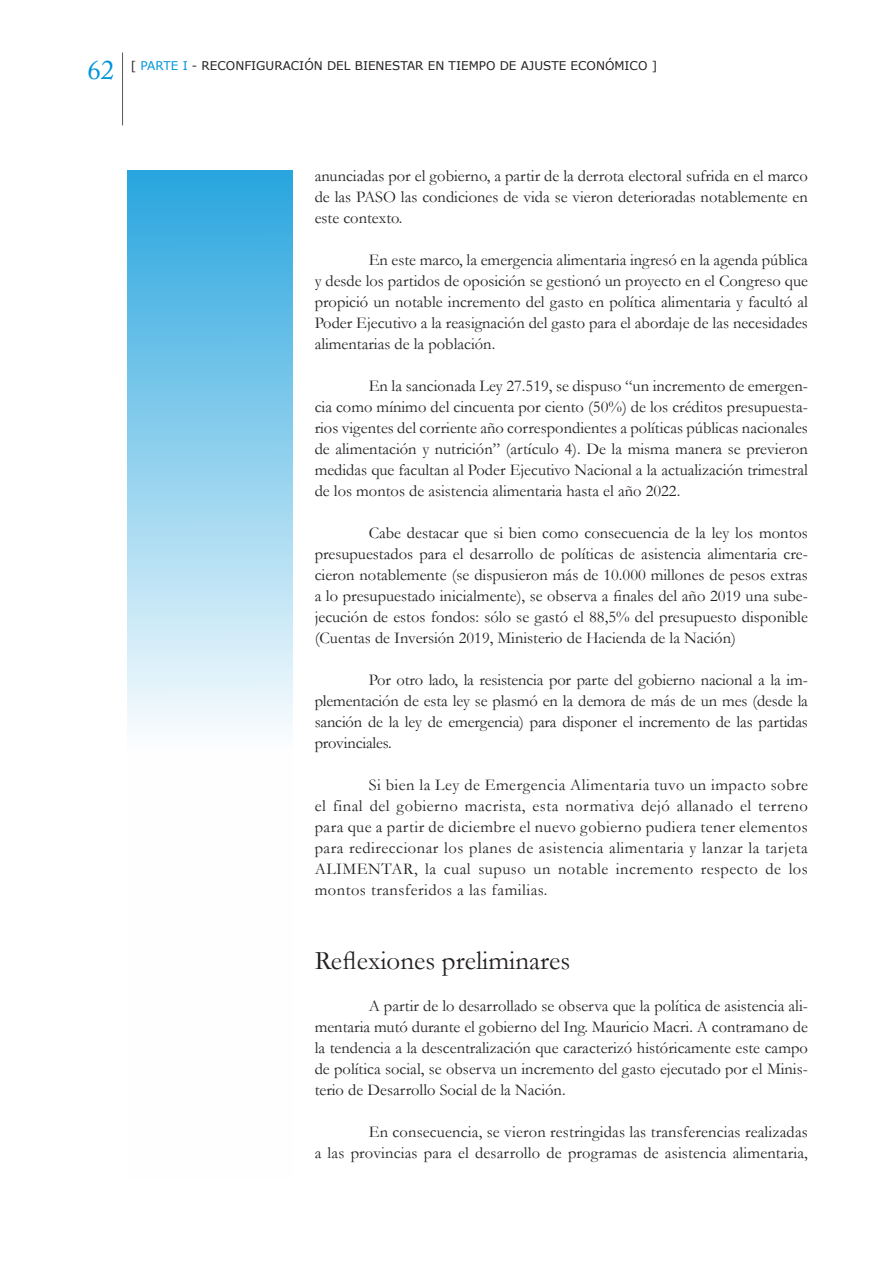
<style>
.page{position:relative;width:893px;height:1263px;background:#fff}
.page>*{position:absolute;margin:0;border:0;box-sizing:border-box;transform-origin:0 0}
.t1{font:27px "Garamond";color:#231f20}
.t2{font:27px "Adobe Caslon Pro";color:#0095d9}
.t3{font:16.5px/21px "Garamond";color:#231f20;text-align:justify}
.t4{font:12px "Verdana";color:#231f20}
.s1{color:#0095d9}
</style>
<div class="page">
<hr style="left:122px;top:52px;width:1px;height:73px;background:#57585a">
<svg style="left:128px;top:170px;width:165px;height:559px;background:#8dcfed"></svg>
<h1 class="t2" style="left:87px;top:53px;width:28px">62</h1>
<p class="t4" style="left:131px;top:58px;width:528px">[ <span class="s1">PARTE I</span> - RECONFIGURACIÓN DEL BIENESTAR EN TIEMPO DE AJUSTE ECONÓMICO ]</p>
<p class="t3" style="left:315px;top:165px;width:495px">anunciadas por el gobierno, a partir de la derrota electoral sufrida en el marco de las PASO las condiciones de vida se vieron deterioradas notablemente en este contexto.</p>
<p class="t3" style="left:315px;top:249px;width:495px;text-indent:54px">En este marco, la emergencia alimentaria ingresó en la agenda pública y desde los partidos de oposición se gestionó un proyecto en el Congreso que propició un notable incremento del gasto en política alimentaria y facultó al Poder Ejecutivo a la reasignación del gasto para el abordaje de las necesidades alimentarias de la población.</p>
<p class="t3" style="left:315px;top:375px;width:495px;text-indent:54px">En la sancionada Ley 27.519, se dispuso “un incremento de emergen&shy;cia como mínimo del cincuenta por ciento (50%) de los créditos presupuesta&shy;rios vigentes del corriente año correspondientes a políticas públicas nacionales de alimentación y nutrición” (artículo 4). De la misma manera se previeron medidas que facultan al Poder Ejecutivo Nacional a la actualización trimestral de los montos de asistencia alimentaria hasta el año 2022.</p>
<p class="t3" style="left:315px;top:522px;width:495px;text-indent:54px">Cabe destacar que si bien como consecuencia de la ley los montos presupuestados para el desarrollo de políticas de asistencia alimentaria cre&shy;cieron notablemente (se dispusieron más de 10.000 millones de pesos extras a lo presupuestado inicialmente), se observa a finales del año 2019 una sube&shy;jecución de estos fondos: sólo se gastó el 88,5% del presupuesto disponible (Cuentas de Inversión 2019, Ministerio de Hacienda de la Nación)</p>
<p class="t3" style="left:315px;top:669px;width:495px;text-indent:54px">Por otro lado, la resistencia por parte del gobierno nacional a la im&shy;plementación de esta ley se plasmó en la demora de más de un mes (desde la sanción de la ley de emergencia) para disponer el incremento de las partidas provinciales.</p>
<p class="t3" style="left:315px;top:774px;width:495px;text-indent:54px">Si bien la Ley de Emergencia Alimentaria tuvo un impacto sobre el final del gobierno macrista, esta normativa dejó allanado el terreno para que a partir de diciembre el nuevo gobierno pudiera tener elementos para redireccionar los planes de asistencia alimentaria y lanzar la tarjeta ALIMENTAR, la cual supuso un notable incremento respecto de los montos transferidos a las familias.</p>
<p class="t1" style="left:315px;top:943px;width:257px">Reflexiones preliminares</p>
<p class="t3" style="left:315px;top:995px;width:495px;text-indent:54px">A partir de lo desarrollado se observa que la política de asistencia ali&shy;mentaria mutó durante el gobierno del Ing. Mauricio Macri. A contramano de la tendencia a la descentralización que caracterizó históricamente este campo de política social, se observa un incremento del gasto ejecutado por el Minis&shy;terio de Desarrollo Social de la Nación.</p>
<p class="t3" style="left:315px;top:1121px;width:495px;text-align:right">En consecuencia, se vieron restringidas las transferencias realizadas<br>a las provincias para el desarrollo de programas de asistencia alimentaria,</p>
</div>
